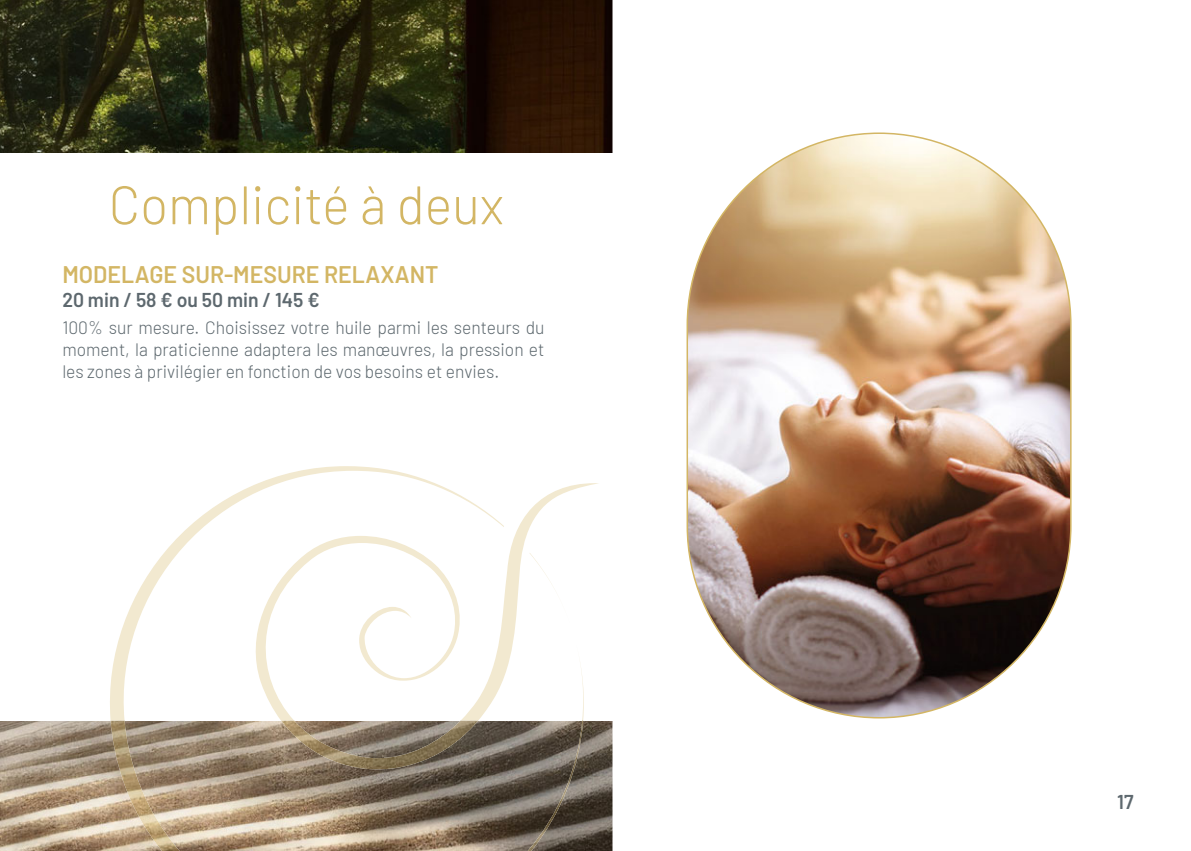
<style>
.page{position:relative;width:1191px;height:851px;background:#fff}
.page>*{position:absolute;margin:0;border:0;box-sizing:border-box;transform-origin:0 0}
.t1{font:300 54px "Barlow";color:#d3b664;scale:.96 1}
.t2{font:600 24px "Barlow";color:#d3b664;scale:.96 1}
.t3{font:600 20px "Barlow";color:#5d686e}
.t4{font:300 18px/21.6px "Barlow";color:#5d686e;text-align:justify}
</style>
<div class="page">
<img style="left:0;top:0;width:612px;height:850px">
<svg style="left:0;top:720px;width:23px;height:17px"></svg>
<div style="left:0;top:153px;width:658px;height:567px;background:#fff"></div>
<img style="left:687px;top:133px;width:383px;height:584px;border-radius:192px">
<img style="left:527px;top:720px;width:56px;height:130px">
<img style="left:111px;top:720px;width:69px;height:130px">
<svg style="left:110px;top:466px;width:324px;height:254px"></svg>
<img style="left:281px;top:720px;width:197px;height:49px">
<svg style="left:245px;top:483px;width:353px;height:237px"></svg>
<h1 class="t1" style="left:109px;top:170px;width:413px">Complicité à deux</h1>
<h2 class="t2" style="left:62px;top:259px;width:393px">MODELAGE SUR-MESURE RELAXANT</h2>
<p class="t3" style="left:62px;top:287px;width:259px">20 min / 58 € ou 50 min / 145 €</p>
<p class="t4" style="left:62px;top:316px;width:483px">100% sur mesure. Choisissez votre huile parmi les senteurs du moment, la praticienne adaptera les manœuvres, la pression et les zones à privilégier en fonction de vos besoins et envies.</p>
<p class="t3" style="left:1117px;top:789px;width:18px">17</p>
</div>
